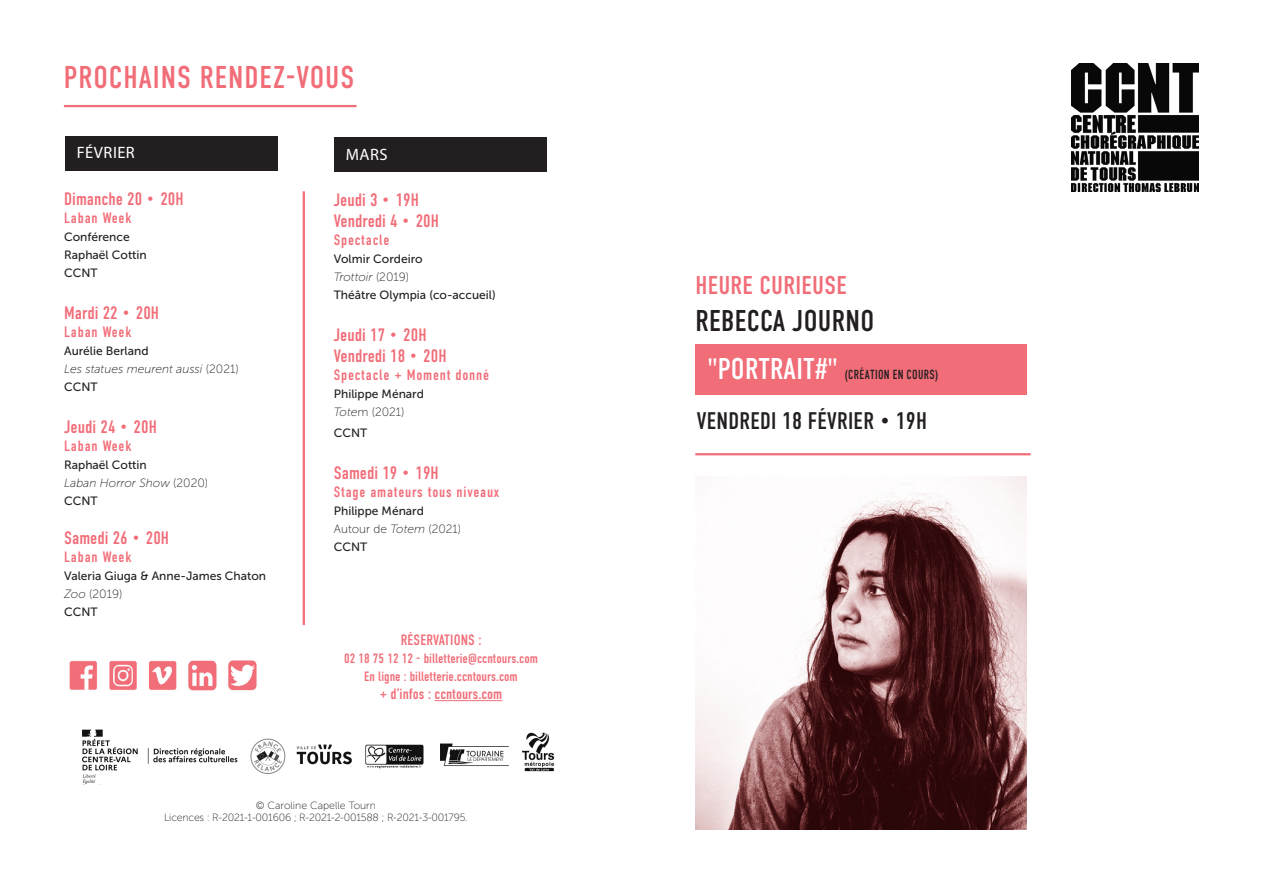
<style>
.page{position:relative;width:1263px;height:893px;background:#fff}
.page>*{position:absolute;margin:0;border:0;box-sizing:border-box;transform-origin:0 0}
.Genres___calendrier{font:31.5px "DIN Condensed";letter-spacing:.03em;color:#f16d78}
.texte_presentation{font:30px "DIN Condensed";letter-spacing:.01em;color:#231f20}
.texte_presentation-2{font:30px "DIN Condensed";letter-spacing:.01em;color:#fff}
.Genres___calendrier-2{font:25.65px "DIN Condensed";letter-spacing:.01em;color:#f16d78}
.texte_presentation-3{font:24px "DIN Condensed";letter-spacing:.01em;color:#231f20}
.DATE_NOIR{font:18px "DIN Condensed";color:#f16d78}
.Genres___calendrier-3{font:16.5px "Myriad Pro";letter-spacing:.03em;color:#fff}
.DATE_NOIR-2{font:15px "DIN Condensed";letter-spacing:.05em;color:#f16d78}
.DATE_NOIR-3{font:15px "DIN Condensed";color:#f16d78}
.DATE_NOIR-4{font:15px "DIN Condensed";letter-spacing:.01em;color:#f16d78}
.DATE_NOIR-5{font:13.5px "DIN Condensed";color:#f16d78}
.texte_presentation-4{font:13.2px "DIN Condensed";letter-spacing:.03em;color:#231f20;scale:.91 1}
.DATE_NOIR-6{font:12px "Museo Sans 500";color:#231f20}
.DATE_NOIR-7{font:italic 12px "Museo Sans 100";color:#231f20}
.titre_spectacle_lieu{font:12px "Museo Sans 500";color:#231f20}
.titre_spectacle_lieu-2{font:12px "Museo Sans 100";color:#231f20}
.DATE_NOIR-8{font:12px "Museo Sans 100";color:#231f20}
.Distribution{font:10.5px "Museo Sans 100";letter-spacing:-.02em;color:#231f20}
.Distribution-2{font:10.5px "Museo Sans 100";color:#231f20}
.s1{font-style:normal}
.s2{font-style:italic}
</style>
<div class="page">
<img style="left:1071px;top:64px;width:128px;height:127px">
<hr style="left:64px;top:105px;width:292px;height:2px;background:#f16d78">
<hr style="left:303px;top:191px;width:2px;height:434px;background:#f16d78">
<hr style="left:435px;top:700px;width:67px;height:1px;background:#f16d78">
<img style="left:69px;top:660px;width:188px;height:31px">
<img style="left:82px;top:729px;width:473px;height:55px">
<div style="left:65px;top:136px;width:212px;height:34px;background:#231f20"></div>
<hr style="left:695px;top:453px;width:336px;height:2px;background:#f16d78">
<div style="left:695px;top:344px;width:332px;height:51px;background:#f16d78"></div>
<div style="left:334px;top:138px;width:212px;height:34px;background:#231f20"></div>
<img style="left:695px;top:476px;width:332px;height:353px">
<p class="Genres___calendrier" style="left:64px;top:60px;width:292px">PROCHAINS RENDEZ-VOUS</p>
<p class="Genres___calendrier-3" style="left:77px;top:142px;width:59px">FÉVRIER</p>
<p class="DATE_NOIR" style="left:64px;top:189px;width:121px">Dimanche 20 • 20H</p>
<p class="DATE_NOIR-2" style="left:64px;top:209px;width:69px">Laban Week</p>
<p class="DATE_NOIR-6" style="left:64px;top:230px;width:67px">Conférence</p>
<p class="DATE_NOIR-6" style="left:64px;top:248px;width:84px">Raphaël Cottin</p>
<p class="DATE_NOIR-6" style="left:64px;top:266px;width:35px">CCNT</p>
<p class="DATE_NOIR" style="left:64px;top:303px;width:97px">Mardi 22 • 20H</p>
<p class="DATE_NOIR-2" style="left:64px;top:323px;width:69px">Laban Week</p>
<p class="DATE_NOIR-6" style="left:64px;top:344px;width:86px">Aurélie Berland</p>
<p class="DATE_NOIR-7" style="left:64px;top:362px;width:176px">Les statues meurent aussi <span class="s1">(2021)</span></p>
<p class="DATE_NOIR-6" style="left:64px;top:380px;width:35px">CCNT</p>
<p class="DATE_NOIR" style="left:64px;top:417px;width:94px">Jeudi 24 • 20H</p>
<p class="DATE_NOIR-2" style="left:64px;top:437px;width:69px">Laban Week</p>
<p class="DATE_NOIR-6" style="left:64px;top:458px;width:84px">Raphaël Cottin</p>
<p class="DATE_NOIR-7" style="left:64px;top:476px;width:146px">Laban Horror Show <span class="s1">(2020)</span></p>
<p class="DATE_NOIR-6" style="left:64px;top:494px;width:35px">CCNT</p>
<p class="DATE_NOIR" style="left:64px;top:528px;width:107px">Samedi 26 • 20H</p>
<p class="DATE_NOIR-2" style="left:64px;top:548px;width:69px">Laban Week</p>
<p class="DATE_NOIR-6" style="left:64px;top:569px;width:203px">Valeria Giuga &amp; Anne-James Chaton</p>
<p class="DATE_NOIR-8" style="left:64px;top:587px;width:60px"><span class="s2">Zoo</span> (2019)</p>
<p class="DATE_NOIR-6" style="left:64px;top:605px;width:35px">CCNT</p>
<p class="Genres___calendrier-3" style="left:346px;top:144px;width:43px">MARS</p>
<p class="DATE_NOIR" style="left:334px;top:190px;width:87px">Jeudi 3 • 19H</p>
<p class="DATE_NOIR" style="left:334px;top:211px;width:107px">Vendredi 4 • 20H</p>
<p class="DATE_NOIR-2" style="left:334px;top:232px;width:57px">Spectacle</p>
<p class="DATE_NOIR-6" style="left:334px;top:253px;width:90px">Volmir Cordeiro</p>
<p class="DATE_NOIR-7" style="left:334px;top:271px;width:77px">Trottoir <span class="s1">(2019)</span></p>
<p class="DATE_NOIR-6" style="left:334px;top:289px;width:163px">Théâtre Olympia (co-accueil)</p>
<p class="DATE_NOIR" style="left:334px;top:325px;width:94px">Jeudi 17 • 20H</p>
<p class="DATE_NOIR" style="left:334px;top:346px;width:114px">Vendredi 18 • 20H</p>
<p class="DATE_NOIR-2" style="left:334px;top:367px;width:157px">Spectacle + Moment donné</p>
<p class="titre_spectacle_lieu" style="left:334px;top:388px;width:92px">Philippe Ménard</p>
<p class="titre_spectacle_lieu-2" style="left:334px;top:406px;width:72px"><span class="s2">Tote</span>m (2021)</p>
<p class="titre_spectacle_lieu" style="left:334px;top:427px;width:35px">CCNT</p>
<p class="DATE_NOIR" style="left:334px;top:463px;width:107px">Samedi 19 • 19H</p>
<p class="DATE_NOIR-2" style="left:334px;top:484px;width:167px">Stage amateurs tous niveaux</p>
<p class="titre_spectacle_lieu" style="left:334px;top:505px;width:92px">Philippe Ménard</p>
<p class="titre_spectacle_lieu-2" style="left:334px;top:523px;width:129px">Autour de <span class="s2">Totem</span> (2021)</p>
<p class="titre_spectacle_lieu" style="left:334px;top:541px;width:35px">CCNT</p>
<p class="DATE_NOIR-4" style="left:401px;top:632px;width:82px">RÉSERVATIONS :</p>
<p class="DATE_NOIR-5" style="left:344px;top:651px;width:195px">02 18 75 12 12 - billetterie@ccntours.com</p>
<p class="DATE_NOIR-5" style="left:364px;top:669px;width:155px">En ligne : billetterie.ccntours.com</p>
<p class="DATE_NOIR-3" style="left:380px;top:686px;width:124px">+ d’infos : ccntours.com</p>
<p class="Distribution-2" style="left:256px;top:799px;width:122px">© Caroline Capelle Tourn</p>
<p class="Distribution" style="left:164px;top:811px;width:305px">Licences : R-2021-1-001606 ; R-2021-2-001588 ; R-2021-3-001795.</p>
<p class="Genres___calendrier-2" style="left:695px;top:271px;width:153px">HEURE CURIEUSE</p>
<p class="texte_presentation" style="left:695px;top:304px;width:180px">REBECCA JOURNO</p>
<p class="texte_presentation-2" style="left:707px;top:352px;width:132px">"PORTRAIT#"</p>
<p class="texte_presentation-4" style="left:845px;top:367px;width:104px">(CRÉATION EN COURS)</p>
<p class="texte_presentation-3" style="left:697px;top:407px;width:232px">VENDREDI 18 FÉVRIER • 19H</p>
</div>
